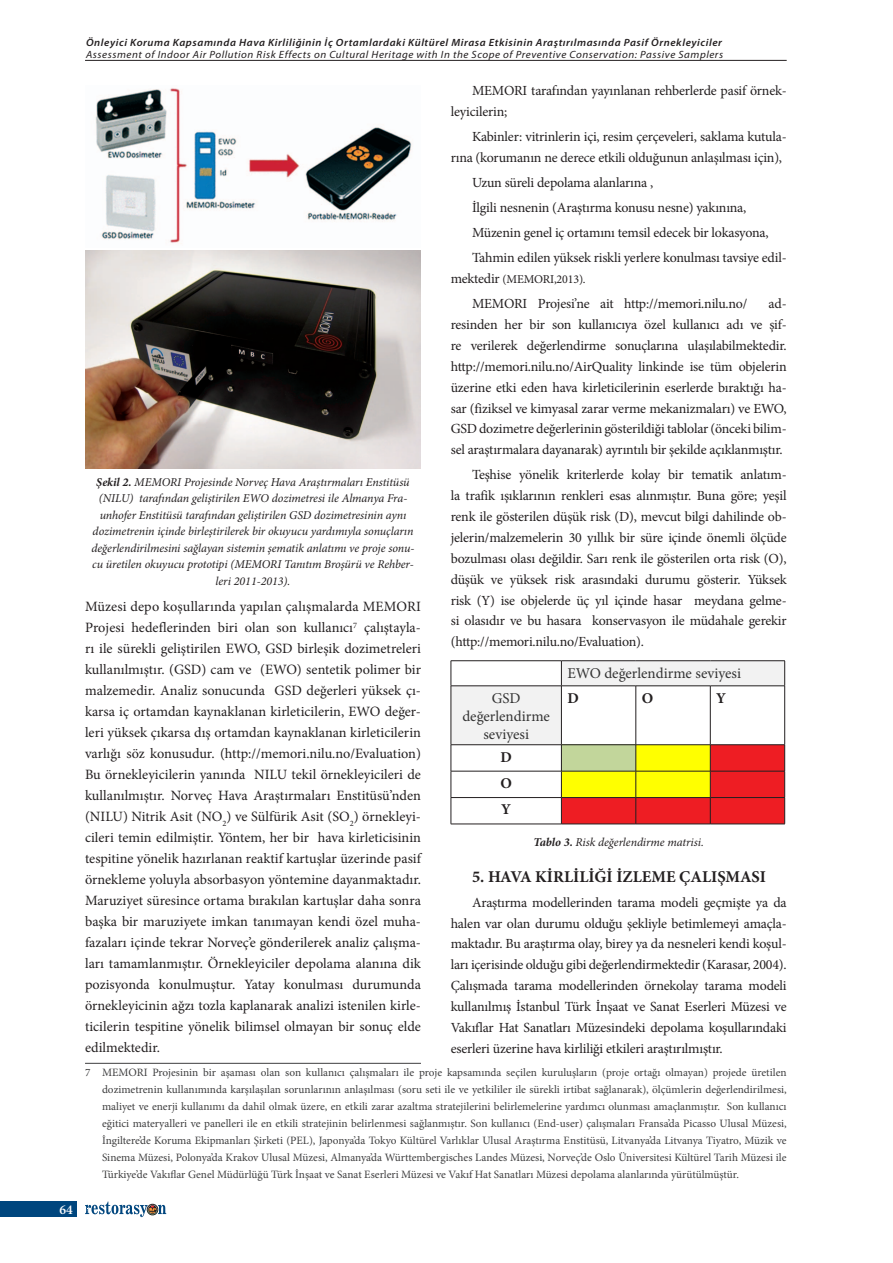
<style>
.page{position:relative;width:893px;height:1263px;background:#fff}
.page>*{position:absolute;margin:0;border:0;box-sizing:border-box;transform-origin:0 0}
.BAŞLIK_2{font:700 16.5px "Minion Pro";color:#231f20}
.t1{font:15px/18px "Minion Pro";color:#333;text-align:center}
.t2{font:700 15px "Minion Pro";color:#231f20}
.METİN_TEMEL{font:14.25px/21px "Minion Pro";color:#231f20;text-align:justify}
.METİN_TEMEL-2{font:13.95px/20.9px "Minion Pro";letter-spacing:-.015em;color:#231f20;text-align:justify}
.t3{font:600 13.5px "Minion Pro";color:#fff}
.ResimAlti{font:italic 12px/16.5px "Minion Pro";letter-spacing:-.01em;color:#231f20;text-align:center}
.METİN_TEMEL-3{font:12px "Minion Pro";letter-spacing:-.015em;color:#231f20}
.DİPNOT_İLK_SATIR{font:11.25px/17px "Minion Pro";color:#3e3e3f;text-align:justify}
.t4{font:italic 10.5px "Myriad Pro";letter-spacing:.05em;color:#231f20;scale:1.05 1}
.t5{font:italic 600 10.5px "Myriad Pro";letter-spacing:.05em;color:#231f20;scale:1.05 1}
.s1{font-weight:700}
.s2{font-size:13.95px}
</style>
<div class="page">
<div style="left:0;top:1202px;width:77px;height:15px;background:#00467e"></div>
<svg style="left:85px;top:1201px;width:81px;height:16px"></svg>
<hr style="left:85px;top:60px;width:702px;height:1px;background:#231f20">
<img style="left:85px;top:251px;width:336px;height:218px">
<img style="left:95px;top:88px;width:317px;height:156px">
<hr style="left:85px;top:1063px;width:336px;height:1px;background:#3e3e3f">
<hr style="left:451px;top:660px;width:110px;height:1px;background:#231f20">
<hr style="left:561px;top:660px;width:75px;height:1px;background:#231f20">
<hr style="left:636px;top:660px;width:74px;height:1px;background:#231f20">
<hr style="left:710px;top:660px;width:75px;height:1px;background:#231f20">
<svg style="left:451px;top:661px;width:334px;height:163px"></svg>
<hr style="left:451px;top:824px;width:110px;height:1px;background:#231f20">
<hr style="left:561px;top:824px;width:75px;height:1px;background:#231f20">
<hr style="left:636px;top:824px;width:74px;height:1px;background:#231f20">
<hr style="left:710px;top:824px;width:75px;height:1px;background:#231f20">
<p class="t3" style="left:60px;top:1200px;width:15px">64</p>
<p class="t5" style="left:86px;top:36px;width:607px">Önleyici Koruma Kapsamında Hava Kirliliğinin İç Ortamlardaki Kültürel Mirasa Etkisinin Araştırılmasında Pasif Örnekleyiciler</p>
<p class="t4" style="left:86px;top:48px;width:608px">Assessment of Indoor Air Pollution Risk Effects on Cultural Heritage with In the Scope of Preventive Conservation: Passive Samplers</p>
<p class="ResimAlti" style="left:92px;top:474px;width:324px"><span class="s1">Şekil 2.</span> MEMORI Projesinde Norveç Hava Araştırmaları Enstitüsü (NILU) tarafından geliştirilen EWO dozimetresi ile Almanya Fra&shy;unhofer Enstitüsü tarafından geliştirilen GSD dozimetresinin aynı dozimetrenin içinde birleştirilerek bir okuyucu yardımıyla sonuçların değerlendirilmesini sağlayan sistemin şematik anlatımı ve proje sonu&shy;cu üretilen okuyucu prototipi (MEMORI Tanıtım Broşürü ve Rehber&shy;leri 2011-2013).</p>
<p class="METİN_TEMEL" style="left:85px;top:596px;width:337px">Müzesi depo koşullarında yapılan çalışmalarda MEMORI Projesi hedeflerinden biri olan son kullanıcı<sup>7</sup> çalıştayla&shy;rı ile sürekli geliştirilen EWO, GSD birleşik dozimetreleri kullanılmıştır. (GSD) cam ve (EWO) sentetik polimer bir malzemedir. Analiz sonucunda GSD değerleri yüksek çı&shy;karsa iç ortamdan kaynaklanan kirleticilerin, EWO değer&shy;leri yüksek çıkarsa dış ortamdan kaynaklanan kirleticilerin varlığı söz konusudur. (http://memori.nilu.no/Evaluation)<br>Bu örnekleyicilerin yanında NILU tekil örnekleyicileri de kullanılmıştır. Norveç Hava Araştırmaları Enstitüsü’nden (NILU) Nitrik Asit (NO<sub>2</sub>) ve Sülfürik Asit (SO<sub>2</sub>) örnekleyi&shy;cileri temin edilmiştir. Yöntem, her bir hava kirleticisinin tespitine yönelik hazırlanan reaktif kartuşlar üzerinde pasif örnekleme yoluyla absorbasyon yöntemine dayanmaktadır.<br>Maruziyet süresince ortama bırakılan kartuşlar daha sonra başka bir maruziyete imkan tanımayan kendi özel muha&shy;fazaları içinde tekrar Norveç’e gönderilerek analiz çalışma&shy;ları tamamlanmıştır. Örnekleyiciler depolama alanına dik pozisyonda konulmuştur. Yatay konulması durumunda örnekleyicinin ağzı tozla kaplanarak analizi istenilen kirle&shy;ticilerin tespitine yönelik bilimsel olmayan bir sonuç elde edilmektedir.</p>
<p class="METİN_TEMEL-2" style="left:451px;top:80px;width:337px;text-indent:21px">MEMORI tarafından yayınlanan rehberlerde pasif örnek&shy;leyicilerin;</p>
<p class="METİN_TEMEL-2" style="left:451px;top:126px;width:337px;text-indent:21px">Kabinler: vitrinlerin içi, resim çerçeveleri, saklama kutula&shy;rına (korumanın ne derece etkili olduğunun anlaşılması için),</p>
<p class="METİN_TEMEL-2" style="left:472px;top:172px;width:183px">Uzun süreli depolama alanlarına ,</p>
<p class="METİN_TEMEL-2" style="left:472px;top:197px;width:276px">İlgili nesnenin (Araştırma konusu nesne) yakınına,</p>
<p class="METİN_TEMEL-2" style="left:472px;top:222px;width:298px">Müzenin genel iç ortamını temsil edecek bir lokasyona,</p>
<p class="METİN_TEMEL-2" style="left:472px;top:248px;width:316px">Tahmin edilen yüksek riskli yerlere konulması tavsiye edil-</p>
<p class="METİN_TEMEL-3" style="left:451px;top:271px;width:136px"><span class="s2">mektedir</span> (MEMORI,2013).</p>
<p class="METİN_TEMEL-2" style="left:472px;top:294px;width:277px">MEMORI Projesi’ne ait http://memori.nilu.no/</p>
<p class="METİN_TEMEL-2" style="left:451px;top:294px;width:337px;text-indent:318px">ad&shy;resinden her bir son kullanıcıya özel kullanıcı adı ve şif&shy;re verilerek değerlendirme sonuçlarına ulaşılabilmektedir. http://memori.nilu.no/AirQuality linkinde ise tüm objelerin üzerine etki eden hava kirleticilerinin eserlerde bıraktığı ha&shy;sar (fiziksel ve kimyasal zarar verme mekanizmaları) ve EWO, GSD dozimetre değerlerinin gösterildiği tablolar (önceki bilim&shy;sel araştırmalara dayanarak) ayrıntılı bir şekilde açıklanmıştır.</p>
<p class="METİN_TEMEL-2" style="left:451px;top:465px;width:337px;text-indent:21px">Teşhise yönelik kriterlerde kolay bir tematik anlatım&shy;la trafik ışıklarının renkleri esas alınmıştır. Buna göre; yeşil renk ile gösterilen düşük risk (D), mevcut bilgi dahilinde ob&shy;jelerin/malzemelerin 30 yıllık bir süre içinde önemli ölçüde bozulması olası değildir. Sarı renk ile gösterilen orta risk (O), düşük ve yüksek risk arasındaki durumu gösterir. Yüksek risk (Y) ise objelerde üç yıl içinde hasar meydana gelme&shy;si olasıdır ve bu hasara konservasyon ile müdahale gerekir (http://memori.nilu.no/Evaluation).</p>
<p class="t1" style="left:567px;top:664px;width:175px">EWO değerlendirme seviyesi</p>
<p class="t1" style="left:462px;top:689px;width:89px">GSD değerlendirme seviyesi</p>
<p class="t2" style="left:567px;top:687px;width:13px">D</p>
<p class="t2" style="left:642px;top:687px;width:13px">O</p>
<p class="t2" style="left:716px;top:687px;width:11px">Y</p>
<p class="t2" style="left:500px;top:746px;width:13px">D</p>
<p class="t2" style="left:500px;top:773px;width:13px">O</p>
<p class="t2" style="left:501px;top:799px;width:11px">Y</p>
<p class="ResimAlti" style="left:534px;top:834px;width:172px"><span class="s1">Tablo 3.</span> Risk değerlendirme matrisi.</p>
<p class="BAŞLIK_2" style="left:472px;top:865px;width:295px">5. HAVA KİRLİLİĞİ İZLEME ÇALIŞMASI</p>
<p class="METİN_TEMEL-2" style="left:451px;top:892px;width:337px;text-indent:21px">Araştırma modellerinden tarama modeli geçmişte ya da halen var olan durumu olduğu şekliyle betimlemeyi amaçla&shy;maktadır. Bu araştırma olay, birey ya da nesneleri kendi koşul&shy;ları içerisinde olduğu gibi değerlendirmektedir (Karasar, 2004).<br>Çalışmada tarama modellerinden örnekolay tarama modeli kullanılmış İstanbul Türk İnşaat ve Sanat Eserleri Müzesi ve Vakıflar Hat Sanatları Müzesindeki depolama koşullarındaki eserleri üzerine hava kirliliği etkileri araştırılmıştır.</p>
<p class="DİPNOT_İLK_SATIR" style="left:102px;top:1064px;width:686px;text-indent:-17px">7 MEMORI Projesinin bir aşaması olan son kullanıcı çalışmaları ile proje kapsamında seçilen kuruluşların (proje ortağı olmayan) projede üretilen dozimetrenin kullanımında karşılaşılan sorunlarının anlaşılması (soru seti ile ve yetkililer ile sürekli irtibat sağlanarak), ölçümlerin değerlendirilmesi, maliyet ve enerji kullanımı da dahil olmak üzere, en etkili zarar azaltma stratejilerini belirlemelerine yardımcı olunması amaçlanmıştır. Son kullanıcı eğitici materyalleri ve panelleri ile en etkili stratejinin belirlenmesi sağlanmıştır. Son kullanıcı (End-user) çalışmaları Fransa’da Picasso Ulusal Müzesi, İngiltere’de Koruma Ekipmanları Şirketi (PEL), Japonya’da Tokyo Kültürel Varlıklar Ulusal Araştırma Enstitüsü, Litvanya’da Litvanya Tiyatro, Müzik ve Sinema Müzesi, Polonya’da Krakov Ulusal Müzesi, Almanya’da Württembergisches Landes Müzesi, Norveç’de Oslo Üniversitesi Kültürel Tarih Müzesi ile Türkiye’de Vakıflar Genel Müdürlüğü Türk İnşaat ve Sanat Eserleri Müzesi ve Vakıf Hat Sanatları Müzesi depolama alanlarında yürütülmüştür.</p>
</div>
